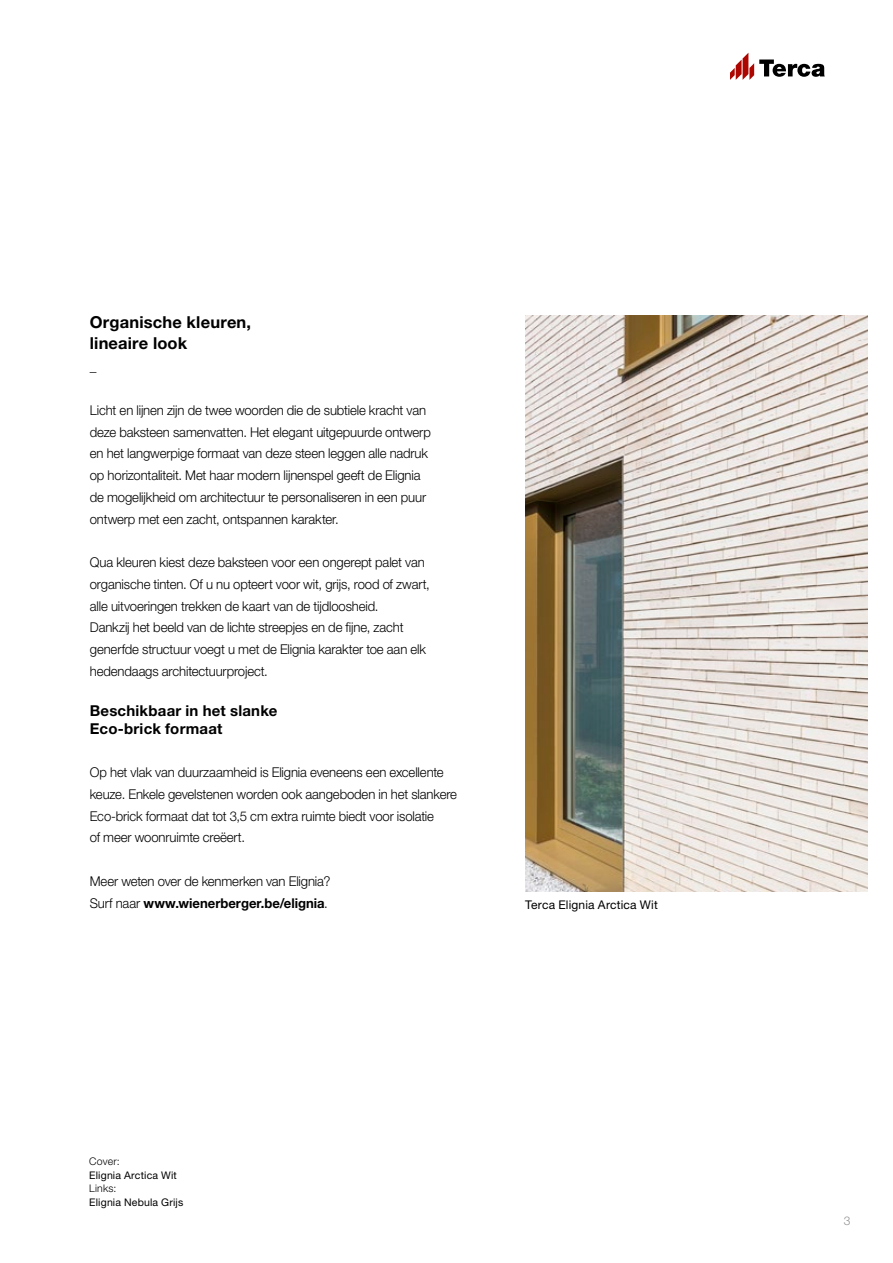
<style>
.page{position:relative;width:893px;height:1263px;background:#fff}
.page>*{position:absolute;margin:0;border:0;box-sizing:border-box;transform-origin:0 0}
.t1{font:700 16.5px/21.8px "Helvetica Neue LT Std";letter-spacing:.01em;color:#000}
.t2{font:700 15px/18px "Helvetica Neue LT Std";letter-spacing:.015em;color:#000}
.t3{font:300 13.5px/21.8px "Helvetica Neue LT Std";letter-spacing:-.01em;color:#000}
.t4{font:13.5px "Helvetica Neue LT Std";color:#000}
.t5{font:12px "Helvetica Neue LT Std";letter-spacing:.01em;color:#000}
.t6{font:300 12px "Helvetica Neue LT Std";color:#919191}
.t7{font:10.5px "Helvetica Neue LT Std";letter-spacing:.015em;color:#000}
.t8{font:300 10.5px "Helvetica Neue LT Std";letter-spacing:.02em;color:#000}
.s1{font-weight:700}
</style>
<div class="page">
<img style="left:525px;top:316px;width:342px;height:575px">
<svg style="left:730px;top:53px;width:95px;height:27px"></svg>
<p class="t1" style="left:90px;top:311px;width:163px">Organische kleuren, lineaire look</p>
<p class="t4" style="left:90px;top:358px;width:8px">_</p>
<p class="t3" style="left:90px;top:399px;width:343px">Licht en lijnen zijn de twee woorden die de subtiele kracht van deze baksteen samenvatten. Het elegant uitgepuurde ontwerp en het langwerpige formaat van deze steen leggen alle nadruk op horizontaliteit. Met haar modern lijnenspel geeft de Elignia de mogelijkheid om architectuur te personaliseren in een puur ontwerp met een zacht, ontspannen karakter.</p>
<p class="t3" style="left:90px;top:551px;width:342px">Qua kleuren kiest deze baksteen voor een ongerept palet van organische tinten. Of u nu opteert voor wit, grijs, rood of zwart, alle uitvoeringen trekken de kaart van de tijdloosheid.<br>Dankzij het beeld van de lichte streepjes en de fijne, zacht generfde structuur voegt u met de Elignia karakter toe aan elk hedendaags architectuurproject.</p>
<p class="t2" style="left:90px;top:701px;width:189px">Beschikbaar in het slanke<br>Eco-brick formaat</p>
<p class="t3" style="left:90px;top:761px;width:369px">Op het vlak van duurzaamheid is Elignia eveneens een excellente keuze. Enkele gevelstenen worden ook aangeboden in het slankere Eco-brick formaat dat tot 3,5 cm extra ruimte biedt voor isolatie<br>of meer woonruimte creëert.</p>
<p class="t3" style="left:90px;top:870px;width:242px">Meer weten over de kenmerken van Elignia?<br>Surf naar <span class="s1">www.wienerberger.be/elignia</span>.</p>
<p class="t5" style="left:525px;top:898px;width:134px">Terca Elignia Arctica Wit</p>
<p class="t8" style="left:89px;top:1155px;width:32px">Cover:</p>
<p class="t7" style="left:89px;top:1168px;width:89px">Elignia Arctica Wit</p>
<p class="t8" style="left:89px;top:1182px;width:29px">Links:</p>
<p class="t7" style="left:89px;top:1195px;width:96px">Elignia Nebula Grijs</p>
<p class="t6" style="left:844px;top:1213px;width:8px">3</p>
</div>
